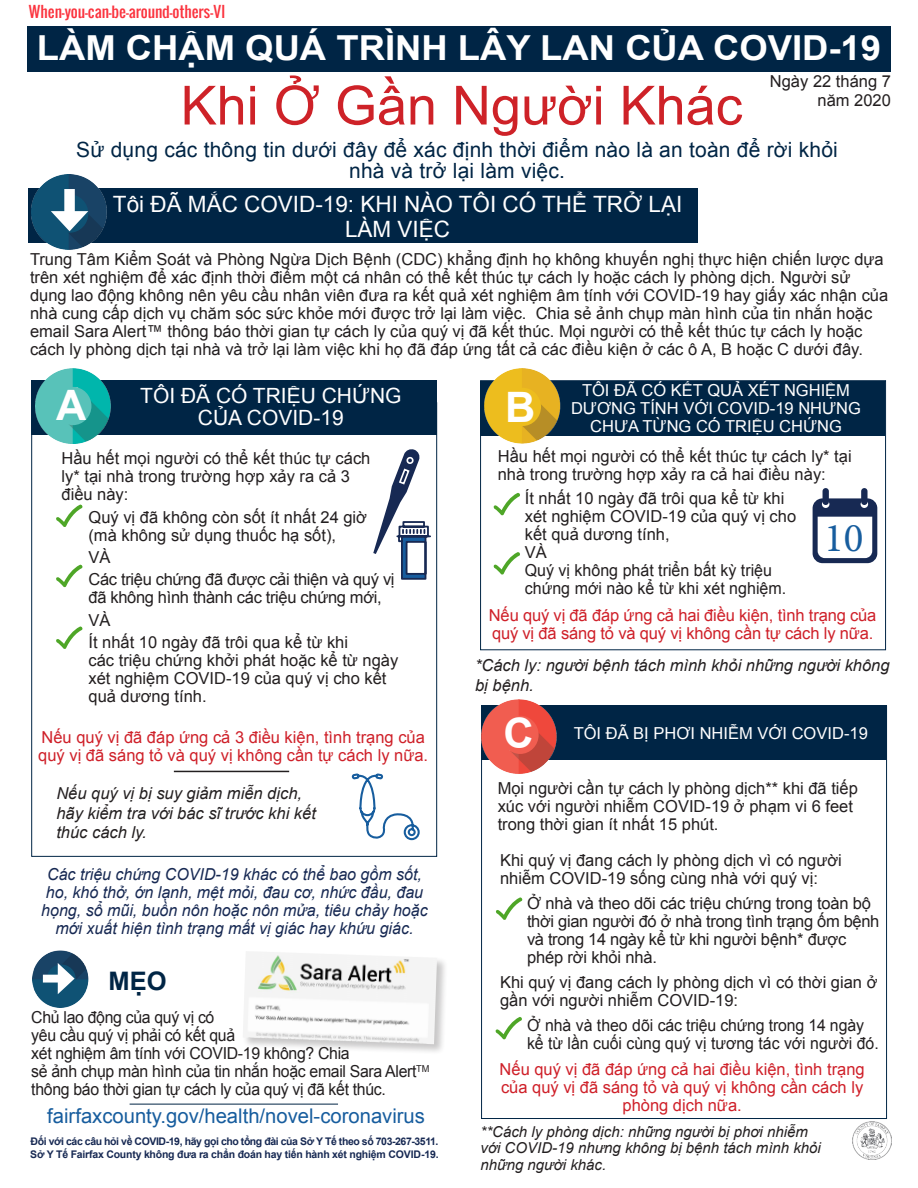
<style>
.page{position:relative;width:918px;height:1188px;background:#fff}
.page>*{position:absolute;margin:0;border:0;box-sizing:border-box;transform-origin:0 0}
.t1{font:54px "Arial";color:#ce2228}
.t2{font:700 42px "Arial";color:#fff}
.t3{font:40.95px "Minion Pro";color:#175d9e}
.t4{font:700 34.5px "Arial";color:#fff;scale:1.06 1}
.t5{font:700 25.5px "Arial";color:#002545}
.t6{font:22.5px/25.5px "Arial";color:#fff;text-align:center}
.t7{font:21px/21px "Arial";letter-spacing:.01em;color:#002545;text-align:center}
.t8{font:21px/22.5px "Arial";color:#fff;text-align:center}
.t9{font:20.25px "Arial";color:#175d9e}
.t10{font:16.5px/18px "Arial";color:#231f20}
.t11{font:16.5px/18px "Arial";color:#cf2029}
.t12{font:16.5px/18px "Arial";letter-spacing:-.02em;color:#231f20;scale:.96 1}
.t13{font:italic 16.5px/18px "Arial";color:#172953;text-align:center}
.t14{font:italic 16.5px/19.5px "Arial";color:#231f20}
.t15{font:16.5px/18px "Arial";color:#fff;text-align:center}
.t16{font:16.5px/18px "Arial";color:#231f20;scale:.96 1}
.t17{font:16.5px/18px "Arial";letter-spacing:-.02em;color:#231f20}
.t18{font:italic 15px/16.5px "Arial";color:#231f20}
.t19{font:15px "Oswald";letter-spacing:-.01em;color:#fb333e}
.t20{font:700 10.5px "Arial";letter-spacing:-.04em;color:#172953}
.t21{font:700 10.5px "Arial";letter-spacing:-.02em;color:#172953}
</style>
<div class="page">
<svg style="left:351px;top:773px;width:69px;height:68px"></svg>
<div style="left:27px;top:27px;width:864px;height:45px;background:#002545"></div>
<div style="left:31px;top:380px;width:406px;height:55px;background:#002545"></div>
<svg style="left:373px;top:449px;width:58px;height:131px"></svg>
<svg style="left:56px;top:504px;width:27px;height:23px"></svg>
<svg style="left:56px;top:564px;width:27px;height:23px"></svg>
<svg style="left:56px;top:626px;width:27px;height:23px"></svg>
<img style="left:35px;top:368px;width:76px;height:76px">
<div style="left:480px;top:381px;width:405px;height:55px;background:#002545"></div>
<svg style="left:493px;top:493px;width:27px;height:23px"></svg>
<svg style="left:493px;top:552px;width:27px;height:23px"></svg>
<div style="left:813px;top:498px;width:64px;height:65px;background:#172953;border-radius:10px"></div>
<div style="left:818px;top:517px;width:54px;height:41px;background:#fff"></div>
<div style="left:822px;top:500px;width:7px;height:8px;background:#fff;border-radius:50%"></div>
<div style="left:861px;top:500px;width:7px;height:8px;background:#fff;border-radius:50%"></div>
<div style="left:823px;top:488px;width:6px;height:17px;background:#172953;border-radius:3px"></div>
<div style="left:861px;top:488px;width:7px;height:17px;background:#172953;border-radius:3px"></div>
<img style="left:484px;top:368px;width:80px;height:76px">
<img style="left:852px;top:1121px;width:39px;height:39px">
<div style="left:54px;top:387px;width:37px;height:38px;background:#58c2b9;border-radius:50%"></div>
<div style="left:504px;top:388px;width:37px;height:38px;background:#edbd1e;border-radius:50%"></div>
<div style="left:28px;top:188px;width:670px;height:55px;background:#002545"></div>
<img style="left:31px;top:175px;width:76px;height:75px">
<div style="left:51px;top:194px;width:37px;height:39px;background:#0f5274;border-radius:50%"></div>
<div style="left:64px;top:194px;width:11px;height:25px;background:#fff"></div>
<svg style="left:51px;top:211px;width:37px;height:20px"></svg>
<svg style="left:496px;top:897px;width:27px;height:23px"></svg>
<svg style="left:495px;top:1017px;width:27px;height:23px"></svg>
<div style="left:481px;top:706px;width:406px;height:54px;background:#002545"></div>
<img style="left:481px;top:699px;width:115px;height:120px">
<div style="left:502px;top:716px;width:37px;height:38px;background:#f15d50;border-radius:50%"></div>
<img style="left:32px;top:950px;width:57px;height:57px">
<svg style="left:47px;top:965px;width:29px;height:27px"></svg>
<div style="left:47px;top:975px;width:17px;height:8px;background:#fff"></div>
<svg style="left:58px;top:963px;width:17px;height:31px"></svg>
<hr style="left:174px;top:771px;width:115px;height:1px;background:#231f20">
<div style="left:242px;top:950px;width:206px;height:106px;background:#231f20;opacity:.25"></div>
<img style="left:243px;top:951px;width:194px;height:93px">
<hr style="left:130px;top:1104px;width:208px;height:1px;background:#002545">
<p class="t19" style="left:28px;top:0;width:198px">When-you-can-be-around-others-VI</p>
<p class="t4" style="left:37px;top:25px;width:798px">LÀM CHẬM QUÁ TRÌNH LÂY LAN CỦA COVID-19</p>
<p class="t10" style="left:770px;top:71px;width:123px;line-height:19.8px;text-align:right">Ngày 22 tháng 7 năm 2020</p>
<p class="t1" style="left:181px;top:70px;width:564px">Khi Ở Gần Người Khác</p>
<p class="t7" style="left:76px;top:139px;width:763px">Sử dụng các thông tin dưới đây để xác định thời điểm nào là an toàn để rời khỏi nhà và trở lại làm việc.</p>
<p class="t6" style="left:113px;top:192px;width:571px">Tôi ĐÃ MẮC COVID-19: KHI NÀO TÔI CÓ THỂ TRỞ LẠI<br>LÀM VIỆC</p>
<p class="t10" style="left:30px;top:250px;width:860px">Trung Tâm Kiểm Soát và Phòng Ngừa Dịch Bệnh (CDC) khẳng định họ không khuyến nghị thực hiện chiến lược dựa trên xét nghiệm để xác định thời điểm một cá nhân có thể kết thúc tự cách ly hoặc cách ly phòng dịch. Người sử dụng lao động không nên yêu cầu nhân viên đưa ra kết quả xét nghiệm âm tính với COVID-19 hay giấy xác nhận của nhà cung cấp dịch vụ chăm sóc sức khỏe mới được trở lại làm việc. Chia sẻ ảnh chụp màn hình của tin nhắn hoặc email Sara Alert™ thông báo thời gian tự cách ly của quý vị đã kết thúc. Mọi người có thể kết thúc tự cách ly hoặc cách ly phòng dịch tại nhà và trở lại làm việc khi họ đã đáp ứng tất cả các điều kiện ở các ô A, B hoặc C dưới đây.</p>
<p class="t8" style="left:140px;top:384px;width:263px">TÔI ĐÃ CÓ TRIỆU CHỨNG<br>CỦA COVID-19</p>
<p class="t2" style="left:56px;top:378px;width:32px">A</p>
<p class="t2" style="left:505px;top:380px;width:32px">B</p>
<p class="t15" style="left:571px;top:382px;width:291px">TÔI ĐÃ CÓ KẾT QUẢ XÉT NGHIỆM<br>DƯƠNG TÍNH VỚI COVID-19 NHƯNG<br>CHƯA TỪNG CÓ TRIỆU CHỨNG</p>
<p class="t10" style="left:62px;top:450px;width:310px">Hầu hết mọi người có thể kết thúc tự cách ly* tại nhà trong trường hợp xảy ra cả 3 điều này:</p>
<p class="t10" style="left:88px;top:508px;width:280px">Quý vị đã không còn sốt ít nhất 24 giờ (mà không sử dụng thuốc hạ sốt),</p>
<p class="t10" style="left:88px;top:548px;width:24px">VÀ</p>
<p class="t17" style="left:88px;top:571px;width:308px">Các triệu chứng đã được cải thiện và quý vị đã không hình thành các triệu chứng mới,</p>
<p class="t10" style="left:88px;top:611px;width:24px">VÀ</p>
<p class="t10" style="left:88px;top:633px;width:311px">Ít nhất 10 ngày đã trôi qua kể từ khi<br>các triệu chứng khởi phát hoặc kể từ ngày xét nghiệm COVID-19 của quý vị cho kết quả dương tính.</p>
<p class="t11" style="left:38px;top:729px;width:391px">Nếu quý vị đã đáp ứng cả 3 điều kiện, tình trạng của quý vị đã sáng tỏ và quý vị không cần tự cách ly nữa.</p>
<p class="t14" style="left:56px;top:784px;width:261px">Nếu quý vị bị suy giảm miễn dịch, hãy kiểm tra với bác sĩ trước khi kết thúc cách ly.</p>
<p class="t13" style="left:41px;top:865px;width:388px">Các triệu chứng COVID-19 khác có thể bao gồm sốt, ho, khó thở, ớn lạnh, mệt mỏi, đau cơ, nhức đầu, đau họng, sổ mũi, buồn nôn hoặc nôn mửa, tiêu chảy hoặc mới xuất hiện tình trạng mất vị giác hay khứu giác.</p>
<p class="t5" style="left:108px;top:964px;width:60px">MẸO</p>
<p class="t12" style="left:31px;top:1009px;width:416px">Chủ lao động của quý vị có<br>yêu cầu quý vị phải có kết quả<br>xét nghiệm âm tính với COVID-19 không? Chia<br>sẻ ảnh chụp màn hình của tin nhắn hoặc email Sara Alert<sup>TM </sup>thông báo thời gian tự cách ly của quý vị đã kết thúc.</p>
<p class="t9" style="left:47px;top:1103px;width:379px">fairfaxcounty.gov/health/novel-coronavirus</p>
<p class="t20" style="left:31px;top:1134px;width:409px">Đối với các câu hỏi về COVID-19, hãy gọi cho tổng đài của Sở Y Tế theo số 703-267-3511.</p>
<p class="t21" style="left:30px;top:1148px;width:410px">Sở Y Tế Fairfax County không đưa ra chẩn đoán hay tiến hành xét nghiệm COVID-19.</p>
<p class="t10" style="left:498px;top:447px;width:355px">Hầu hết mọi người có thể kết thúc tự cách ly* tại nhà trong trường hợp xảy ra cả hai điều này:</p>
<p class="t10" style="left:525px;top:490px;width:273px">Ít nhất 10 ngày đã trôi qua kể từ khi xét nghiệm COVID-19 của quý vị cho kết quả dương tính,</p>
<p class="t10" style="left:525px;top:544px;width:24px">VÀ</p>
<p class="t10" style="left:525px;top:562px;width:263px">Quý vị không phát triển bất kỳ triệu chứng mới nào kể từ khi xét nghiệm.</p>
<p class="t3" style="left:824px;top:510px;width:41px">10</p>
<p class="t11" style="left:489px;top:607px;width:389px">Nếu quý vị đã đáp ứng cả hai điều kiện, tình trạng của quý vị đã sáng tỏ và quý vị không cần tự cách ly nữa.</p>
<p class="t14" style="left:475px;top:656px;width:416px">*Cách ly: người bệnh tách mình khỏi những người không bị bệnh.</p>
<p class="t2" style="left:504px;top:705px;width:32px">C</p>
<p class="t15" style="left:574px;top:724px;width:296px">TÔI ĐÃ BỊ PHƠI NHIỄM VỚI COVID-19</p>
<p class="t10" style="left:498px;top:779px;width:362px">Mọi người cần tự cách ly phòng dịch** khi đã tiếp xúc với người nhiễm COVID-19 ở phạm vi 6 feet trong thời gian ít nhất 15 phút.</p>
<p class="t10" style="left:500px;top:852px;width:343px">Khi quý vị đang cách ly phòng dịch vì có người nhiễm COVID-19 sống cùng nhà với quý vị:</p>
<p class="t10" style="left:527px;top:894px;width:354px">Ở nhà và theo dõi các triệu chứng trong toàn bộ thời gian người đó ở nhà trong tình trạng ốm bệnh và trong 14 ngày kể từ khi người bệnh* được phép rời khỏi nhà.</p>
<p class="t10" style="left:500px;top:973px;width:379px">Khi quý vị đang cách ly phòng dịch vì có thời gian ở gần với người nhiễm COVID-19:</p>
<p class="t16" style="left:527px;top:1016px;width:368px">Ở nhà và theo dõi các triệu chứng trong 14 ngày kể từ lần cuối cùng quý vị tương tác với người đó.</p>
<p class="t11" style="left:500px;top:1061px;width:367px;text-align:center">Nếu quý vị đã đáp ứng cả hai điều kiện, tình trạng của quý vị đã sáng tỏ và quý vị không cần cách ly phòng dịch nữa.</p>
<p class="t18" style="left:481px;top:1123px;width:342px">**Cách ly phòng dịch: những người bị phơi nhiễm với COVID-19 nhưng không bị bệnh tách mình khỏi những người khác.</p>
</div>
